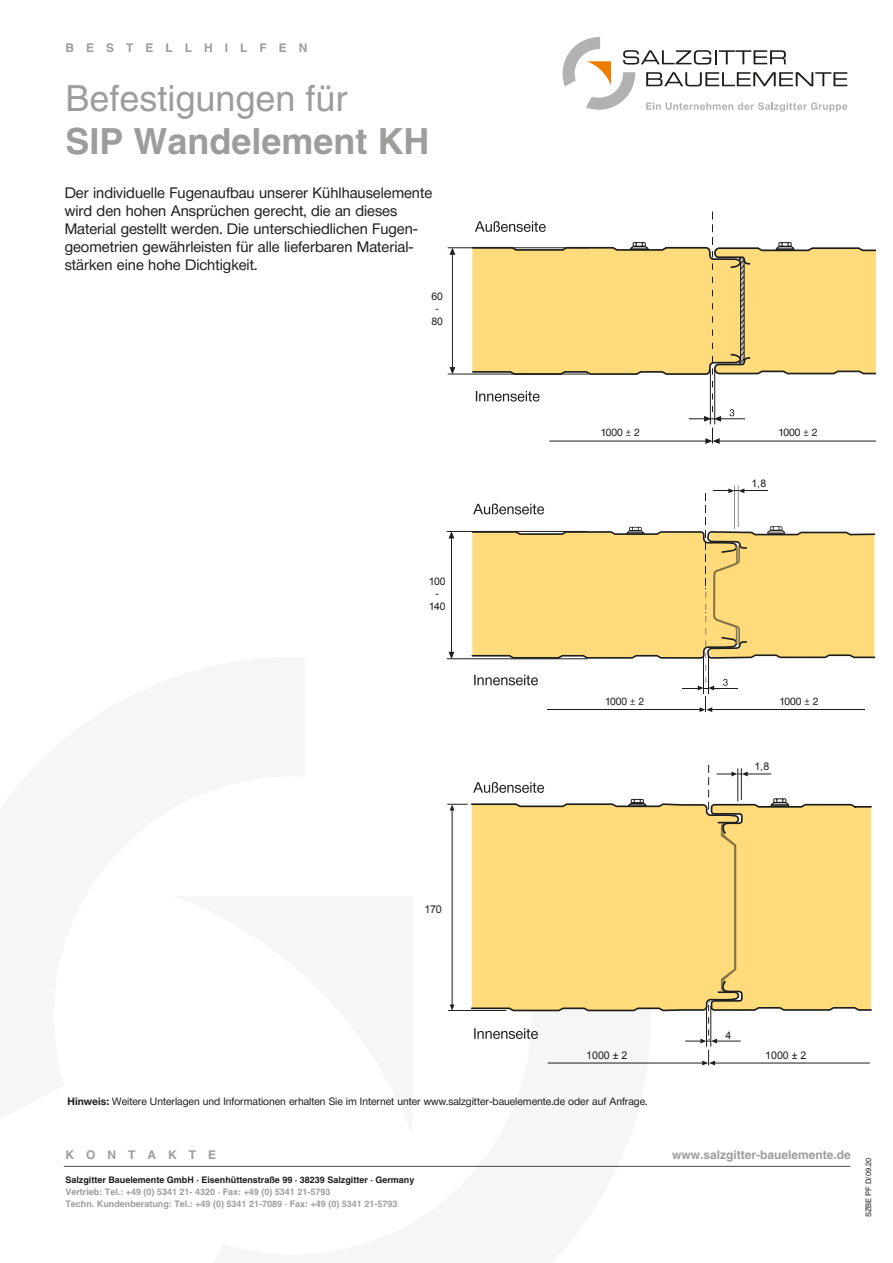
<style>
.page{position:relative;width:893px;height:1263px;background:#fff}
.page>*{position:absolute;margin:0;border:0;box-sizing:border-box;transform-origin:0 0}
.t1{font:36px "Helvetica";color:#9d9d9c}
.t2{font:700 36px "Helvetica";color:#9d9d9c}
.t3{font:15px/18px "Neue Helvetica BSK";color:#1d1d1b}
.t4{font:700 12px "Helvetica";color:#9d9d9c}
.t5{font:700 12px "Helvetica";letter-spacing:1em;color:#9d9d9c}
.t6{font:10.8px "Arial";color:#1d1d1b}
.t7{font:10.65px "Arial";color:#1d1d1b}
.t8{font:10.5px "Neue Helvetica BSK";color:#1d1d1b}
.t9{font:10.5px/12.6px "Arial";letter-spacing:-.02em;color:#1d1d1b;text-align:center}
.t10{font:700 9px/12px "Helvetica";color:#9d9d9c}
.t11{font:700 9px "Helvetica";color:#1d1d1b}
.t12{font:7.5px "Helvetica";color:#1d1d1b}
.s1{font-weight:700}
</style>
<div class="page">
<hr style="left:64px;top:1166px;width:786px;height:1px;background:#4a4a49">
<svg style="left:563px;top:37px;width:284px;height:75px"></svg>
<hr style="left:447px;top:531px;width:141px;height:1px;background:#1d1d1b">
<hr style="left:447px;top:658px;width:141px;height:1px;background:#1d1d1b">
<hr style="left:451px;top:538px;width:1px;height:114px;background:#1d1d1b">
<svg style="left:449px;top:652px;width:5px;height:7px"></svg>
<svg style="left:449px;top:531px;width:5px;height:7px"></svg>
<hr style="left:704px;top:654px;width:1px;height:39px;background:#1d1d1b">
<hr style="left:708px;top:653px;width:1px;height:40px;background:#1d1d1b">
<hr style="left:738px;top:485px;width:1px;height:42px;background:#1d1d1b">
<hr style="left:734px;top:485px;width:1px;height:44px;background:#1d1d1b">
<hr style="left:547px;top:709px;width:153px;height:1px;background:#1d1d1b">
<hr style="left:712px;top:709px;width:153px;height:1px;background:#1d1d1b">
<svg style="left:700px;top:697px;width:12px;height:15px"></svg>
<svg style="left:471px;top:488px;width:404px;height:202px"></svg>
<hr style="left:710px;top:370px;width:1px;height:54px;background:#1d1d1b">
<hr style="left:448px;top:247px;width:141px;height:1px;background:#1d1d1b">
<hr style="left:448px;top:374px;width:141px;height:1px;background:#1d1d1b">
<hr style="left:452px;top:254px;width:1px;height:113px;background:#1d1d1b">
<svg style="left:450px;top:367px;width:5px;height:7px"></svg>
<svg style="left:450px;top:248px;width:5px;height:7px"></svg>
<hr style="left:714px;top:369px;width:1px;height:55px;background:#1d1d1b">
<hr style="left:549px;top:441px;width:157px;height:1px;background:#1d1d1b">
<hr style="left:719px;top:441px;width:157px;height:1px;background:#1d1d1b">
<svg style="left:705px;top:428px;width:15px;height:16px"></svg>
<svg style="left:471px;top:212px;width:405px;height:210px"></svg>
<hr style="left:706px;top:1006px;width:1px;height:40px;background:#1d1d1b">
<hr style="left:710px;top:1006px;width:1px;height:40px;background:#1d1d1b">
<hr style="left:548px;top:1063px;width:155px;height:1px;background:#1d1d1b">
<hr style="left:715px;top:1063px;width:155px;height:1px;background:#1d1d1b">
<svg style="left:702px;top:1050px;width:13px;height:15px"></svg>
<svg style="left:447px;top:765px;width:425px;height:278px"></svg>
<p class="t5" style="left:65px;top:41px;width:244px">BESTELLHILFEN</p>
<h1 class="t1" style="left:65px;top:78px;width:284px">Befestigungen für</h1>
<h1 class="t2" style="left:65px;top:120px;width:366px">SIP Wandelement KH</h1>
<p class="t3" style="left:65px;top:183px;width:369px">Der individuelle Fugenaufbau unserer Kühlhauselemente wird den hohen Ansprüchen gerecht, die an dieses Material gestellt werden. Die unterschiedlichen Fugen&shy;geometrien gewährleisten für alle lieferbaren Material&shy;stärken eine hohe Dichtigkeit.</p>
<p class="t9" style="left:431px;top:290px;width:13px">60 -<br>80</p>
<p class="t9" style="left:429px;top:575px;width:19px">100 -<br>140</p>
<p class="t8" style="left:601px;top:425px;width:40px">1000 ± 2</p>
<p class="t8" style="left:779px;top:425px;width:40px">1000 ± 2</p>
<p class="t9" style="left:752px;top:477px;width:16px">1,8</p>
<p class="t8" style="left:605px;top:694px;width:40px">1000 ± 2</p>
<p class="t8" style="left:780px;top:694px;width:40px">1000 ± 2</p>
<p class="t7" style="left:754px;top:759px;width:16px">1,8</p>
<p class="t6" style="left:424px;top:902px;width:19px">170</p>
<p class="t7" style="left:725px;top:1028px;width:7px">4</p>
<p class="t7" style="left:586px;top:1048px;width:43px">1000 ± 2</p>
<p class="t7" style="left:765px;top:1048px;width:43px">1000 ± 2</p>
<p class="t8" style="left:68px;top:1095px;width:581px"><span class="s1">Hinweis:</span> Weitere Unterlagen und Informationen erhalten Sie im Internet unter www.salzgitter-bauelemente.de oder auf Anfrage.</p>
<p class="t5" style="left:65px;top:1147px;width:152px">KONTAKTE</p>
<p class="t4" style="left:672px;top:1147px;width:180px">www.salzgitter-bauelemente.de</p>
<p class="t11" style="left:65px;top:1175px;width:351px">Salzgitter Bauelemente GmbH · Eisenhüttenstraße 99 · 38239 Salzgitter · Germany</p>
<p class="t10" style="left:65px;top:1186px;width:334px">Vertrieb: Tel.: +49 (0) 5341 21- 4320 · Fax: +49 (0) 5341 21-5793<br>Techn. Kundenberatung: Tel.: +49 (0) 5341 21-7089 · Fax: +49 (0) 5341 21-5793</p>
<p class="t12" style="left:864px;top:1217px;width:61px;rotate:-90deg">SZBE PF D/09.20</p>
</div>
